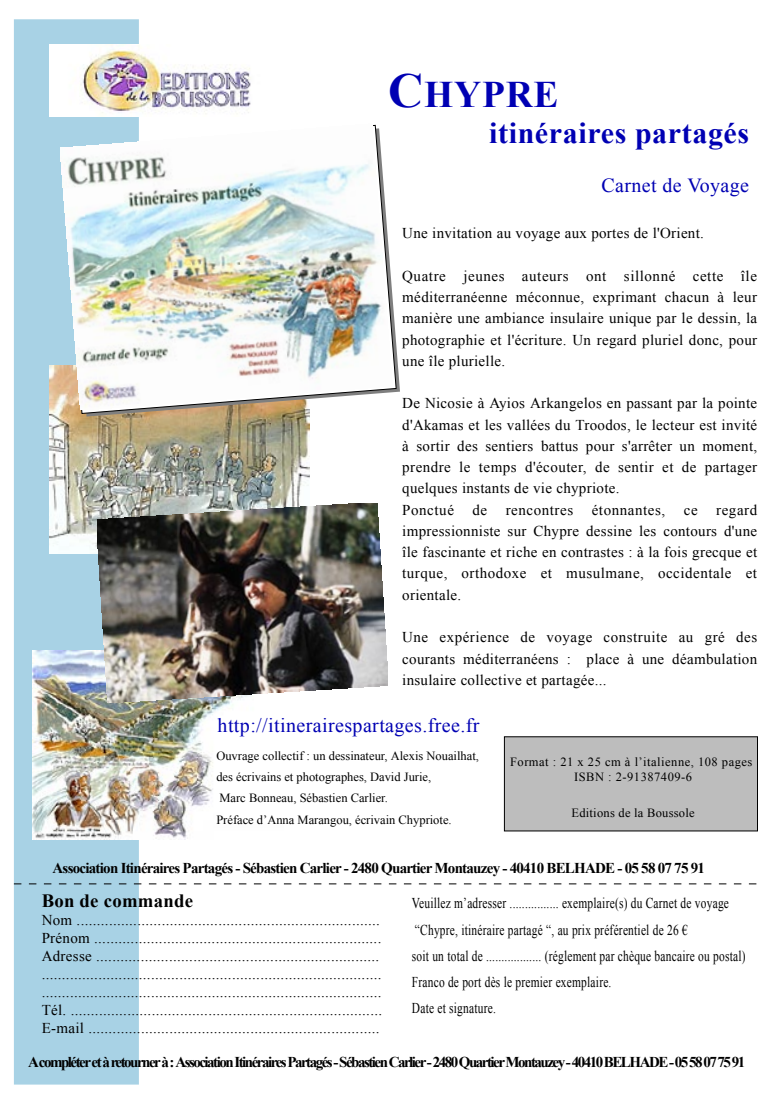
<style>
.page{position:relative;width:780px;height:1103px;background:#fff}
.page>*{position:absolute;margin:0;border:0;box-sizing:border-box;transform-origin:0 0}
.t1{font:700 37.5px "Times New Roman";letter-spacing:.02em;color:#0000b3}
.t2{font:700 30px "Times New Roman";letter-spacing:.02em;color:#0000b3}
.t3{font:20px "Times New Roman";letter-spacing:.02em;color:#0000b3}
.t4{font:700 18.75px "Times New Roman";letter-spacing:.015em;color:#000}
.t5{font:15px/21.2px "Times New Roman";letter-spacing:.02em;color:#000}
.t6{font:15px/26.2px "Times New Roman";letter-spacing:.02em;color:#000;scale:.76 1}
.t7{font:700 15px "Times New Roman";letter-spacing:-.1em;color:#000}
.t8{font:700 15px "Times New Roman";letter-spacing:-.05em;color:#000}
.t9{font:12.5px/21.2px "Times New Roman";color:#000}
.t10{font:12.5px/15px "Times New Roman";letter-spacing:.04em;color:#000;text-align:center}
.t11{font:12.5px "Times New Roman";letter-spacing:.02em;color:#000}
.s1{font-size:48.75px}
</style>
<div class="page">
<div style="left:14px;top:19px;width:125px;height:1065px;background:#a8d2e5"></div>
<div style="left:504px;top:736px;width:254px;height:95px;background:#bdbdbd"></div>
<svg style="left:13px;top:883px;width:744px;height:1px"></svg>
<img style="left:49px;top:44px;width:202px;height:73px">
<img style="left:50px;top:365px;width:259px;height:188px">
<svg style="left:60px;top:304px;width:337px;height:109px"></svg>
<img style="left:60px;top:124px;width:333px;height:286px">
<img style="left:32px;top:650px;width:200px;height:189px">
<img style="left:97px;top:503px;width:290px;height:199px">
<h1 class="t1" style="left:388px;top:73px;width:172px"><span class="s1">C</span>HYPRE</h1>
<h2 class="t2" style="left:489px;top:116px;width:261px">itinéraires partagés</h2>
<h3 class="t3" style="left:601px;top:173px;width:149px">Carnet de Voyage</h3>
<p class="t5" style="left:402px;top:222px;width:303px">Une invitation au voyage aux portes de l'Orient.</p>
<p class="t5" style="left:402px;top:265px;width:357px;text-align:justify">Quatre jeunes auteurs ont sillonné cette île méditerranéenne méconnue, exprimant chacun à leur manière une ambiance insulaire unique par le dessin, la photographie et l'écriture. Un regard pluriel donc, pour une île plurielle.</p>
<p class="t5" style="left:402px;top:392px;width:357px">De Nicosie à Ayios Arkangelos en passant par la pointe d'Akamas et les vallées du Troodos, le lecteur est invité à sortir des sentiers battus pour s'arrêter un moment, prendre le temps d'écouter, de sentir et de partager quelques instants de vie chypriote.<br>Ponctué de rencontres étonnantes, ce regard impressionniste sur Chypre dessine les contours d'une île fascinante et riche en contrastes : à la fois grecque et turque, orthodoxe et musulmane, occidentale et orientale.</p>
<p class="t5" style="left:402px;top:626px;width:357px;text-align:justify">Une expérience de voyage construite au gré des courants méditerranéens : place à une déambulation insulaire collective et partagée...</p>
<h3 class="t3" style="left:218px;top:713px;width:264px">http://itinerairespartages.free.fr</h3>
<p class="t9" style="left:216px;top:745px;width:264px">Ouvrage collectif : un dessinateur, Alexis Nouailhat, des écrivains et photographes, David Jurie,<br>Marc Bonneau, Sébastien Carlier.<br>Préface d’Anna Marangou, écrivain Chypriote.</p>
<p class="t10" style="left:510px;top:754px;width:244px">Format : 21 x 25 cm à l’italienne, 108 pages<br>ISBN : 2-91387409-6</p>
<p class="t11" style="left:571px;top:805px;width:125px">Editions de la Boussole</p>
<p class="t8" style="left:53px;top:859px;width:654px">Association Itinéraires Partagés - Sébastien Carlier - 2480 Quartier Montauzey - 40410 BELHADE - 05 58 07 75 91</p>
<p class="t4" style="left:42px;top:890px;width:153px">Bon de commande</p>
<p class="t5" style="left:42px;top:910px;width:342px;line-height:18px">Nom ...........................................................................<br>Prénom .......................................................................<br>Adresse ...................................................................... .................................................................................... ....................................................................................<br>Tél. .............................................................................<br>E-mail ........................................................................</p>
<p class="t6" style="left:412px;top:890px;width:441px">Veuillez m’adresser ................ exemplaire(s) du Carnet de voyage “Chypre, itinéraire partagé “, au prix préférentiel de 26 €<br>soit un total de .................. (réglement par chèque bancaire ou postal)<br>Franco de port dès le premier exemplaire.<br>Date et signature.</p>
<p class="t7" style="left:28px;top:1053px;width:719px">A compléter et à retourner à : Association Itinéraires Partagés - Sébastien Carlier - 2480 Quartier Montauzey - 40410 BELHADE - 05 58 07 75 91</p>
</div>
